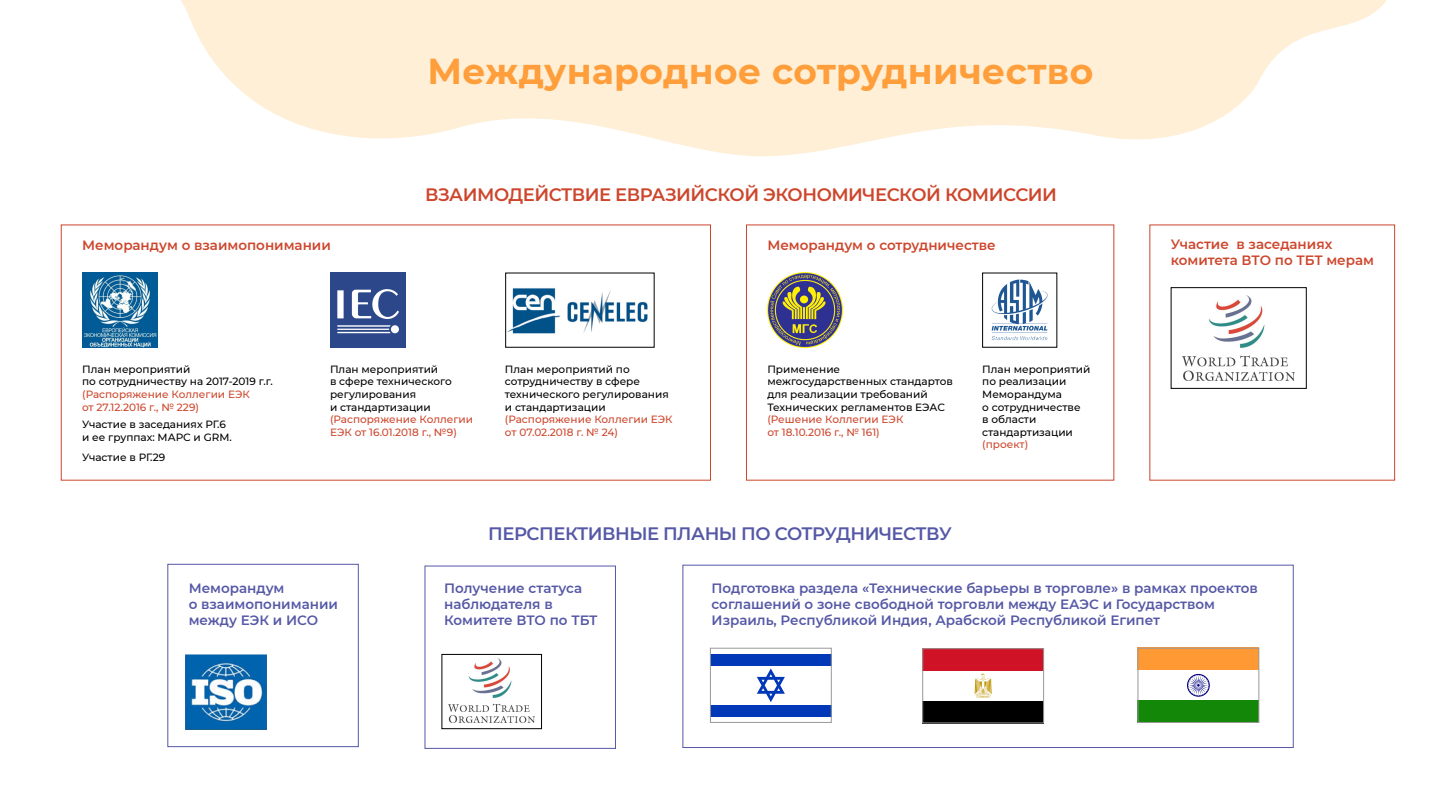
<style>
.page{position:relative;width:1440px;height:810px;background:#fff}
.page>*{position:absolute;margin:0;border:0;box-sizing:border-box;transform-origin:0 0}
.t1{font:700 36px "Montserrat";letter-spacing:.01em;color:#ff9e3b}
.t2{font:600 18px "Montserrat";letter-spacing:-.025em;color:#cd462c}
.t3{font:600 18px "Montserrat";letter-spacing:-.025em;color:#5558a6}
.Text{font:600 13.5px/16.2px "Montserrat";color:#5558a6}
.Text-2{font:600 13.5px/16.2px "Montserrat";color:#cd462c}
.Text-3{font:500 10.5px/12.6px "Montserrat";color:#000}
.Text-4{font:500 10.5px/12.6px "Montserrat";color:#cd462c}
</style>
<div class="page">
<div style="left:167px;top:564px;width:192px;height:183px;border:1px solid #5558a6"></div>
<img style="left:185px;top:654px;width:81px;height:75px">
<img style="left:330px;top:273px;width:75px;height:75px">
<img style="left:507px;top:288px;width:141px;height:46px">
<img style="left:82px;top:273px;width:75px;height:75px">
<div style="left:425px;top:566px;width:191px;height:183px;border:1px solid #5558a6"></div>
<img style="left:449px;top:658px;width:86px;height:65px">
<div style="left:442px;top:654px;width:100px;height:75px;border:1px solid #000"></div>
<img style="left:991px;top:279px;width:57px;height:62px">
<img style="left:767px;top:273px;width:75px;height:75px">
<img style="left:1183px;top:296px;width:112px;height:84px">
<div style="left:1171px;top:287px;width:136px;height:102px;border:1px solid #000"></div>
<div style="left:683px;top:565px;width:611px;height:183px;border:1px solid #5558a6"></div>
<svg style="left:757px;top:668px;width:28px;height:34px"></svg>
<div style="left:710px;top:654px;width:122px;height:12px;background:#0038b8"></div>
<div style="left:710px;top:705px;width:122px;height:12px;background:#0038b8"></div>
<div style="left:710px;top:648px;width:122px;height:75px;border:1px solid #999"></div>
<svg style="left:975px;top:674px;width:17px;height:24px"></svg>
<div style="left:922px;top:648px;width:122px;height:22px;background:#cf1226"></div>
<div style="left:922px;top:701px;width:122px;height:22px;background:#000"></div>
<div style="left:922px;top:648px;width:122px;height:75px;border:1px solid #999"></div>
<div style="left:1138px;top:648px;width:121px;height:22px;background:#f93"></div>
<div style="left:1138px;top:701px;width:121px;height:22px;background:#128708"></div>
<svg style="left:1187px;top:674px;width:23px;height:23px"></svg>
<div style="left:1138px;top:648px;width:121px;height:75px;border:1px solid #999"></div>
<svg style="left:181px;top:0;width:1206px;height:156px;fill:#feefd6"></svg>
<h2 class="t1" style="left:427px;top:46px;width:667px">Международное сотрудничество</h2>
<p class="Text-2" style="left:82px;top:237px;width:250px">Меморандум о взаимопонимании</p>
<h1 class="t2" style="left:425px;top:182px;width:633px">ВЗАИМОДЕЙСТВИЕ ЕВРАЗИЙСКОЙ ЭКОНОМИЧЕСКОЙ КОМИССИИ</h1>
<p class="Text-2" style="left:767px;top:237px;width:230px">Меморандум о сотрудничестве</p>
<p class="Text-2" style="left:1171px;top:235px;width:205px">Участие в заседаниях комитета ВТО по ТБТ мерам</p>
<p class="Text-3" style="left:82px;top:362px;width:192px">План мероприятий<br>по сотрудничеству на 2017-2019 г.г.</p>
<p class="Text-4" style="left:82px;top:388px;width:169px">(Распоряжение Коллегии ЕЭК от 27.12.2016 г., № 229)</p>
<p class="Text-3" style="left:82px;top:418px;width:151px">Участие в заседаниях РГ.6 и ее группах: МАРС и GRM.</p>
<p class="Text-3" style="left:82px;top:450px;width:85px">Участие в РГ.29</p>
<p class="Text-3" style="left:330px;top:362px;width:123px">План мероприятий<br>в сфере технического регулирования<br>и стандартизации</p>
<p class="Text-4" style="left:330px;top:413px;width:145px">(Распоряжение Коллегии<br>ЕЭК от 16.01.2018 г., №9)</p>
<p class="Text-3" style="left:505px;top:362px;width:165px">План мероприятий по сотрудничеству в сфере технического регулирования и стандартизации</p>
<p class="Text-4" style="left:505px;top:413px;width:169px">(Распоряжение Коллегии ЕЭК от 07.02.2018 г. № 24)</p>
<p class="Text-3" style="left:767px;top:362px;width:187px">Применение межгосударственных стандартов для реализации требований<br>Технических регламентов ЕЭАС</p>
<p class="Text-4" style="left:767px;top:413px;width:138px">(Решение Коллегии ЕЭК от 18.10.2016 г., № 161)</p>
<p class="Text-3" style="left:982px;top:362px;width:110px">План мероприятий по реализации<br>Меморандума<br>о сотрудничестве</p>
<p class="Text-3" style="left:982px;top:413px;width:92px">в области стандартизации</p>
<p class="Text-4" style="left:982px;top:438px;width:48px">(проект)</p>
<h1 class="t3" style="left:488px;top:521px;width:465px">ПЕРСПЕКТИВНЫЕ ПЛАНЫ ПО СОТРУДНИЧЕСТВУ</h1>
<p class="Text" style="left:189px;top:580px;width:151px">Меморандум<br>о взаимопонимании между ЕЭК и ИСО</p>
<p class="Text" style="left:444px;top:580px;width:155px">Получение статуса наблюдателя в<br>Комитете ВТО по ТБТ</p>
<p class="Text" style="left:712px;top:580px;width:548px">Подготовка раздела «Технические барьеры в торговле» в рамках проектов соглашений о зоне свободной торговли между ЕАЭС и Государством<br>Израиль, Республикой Индия, Арабской Республикой Египет</p>
</div>
